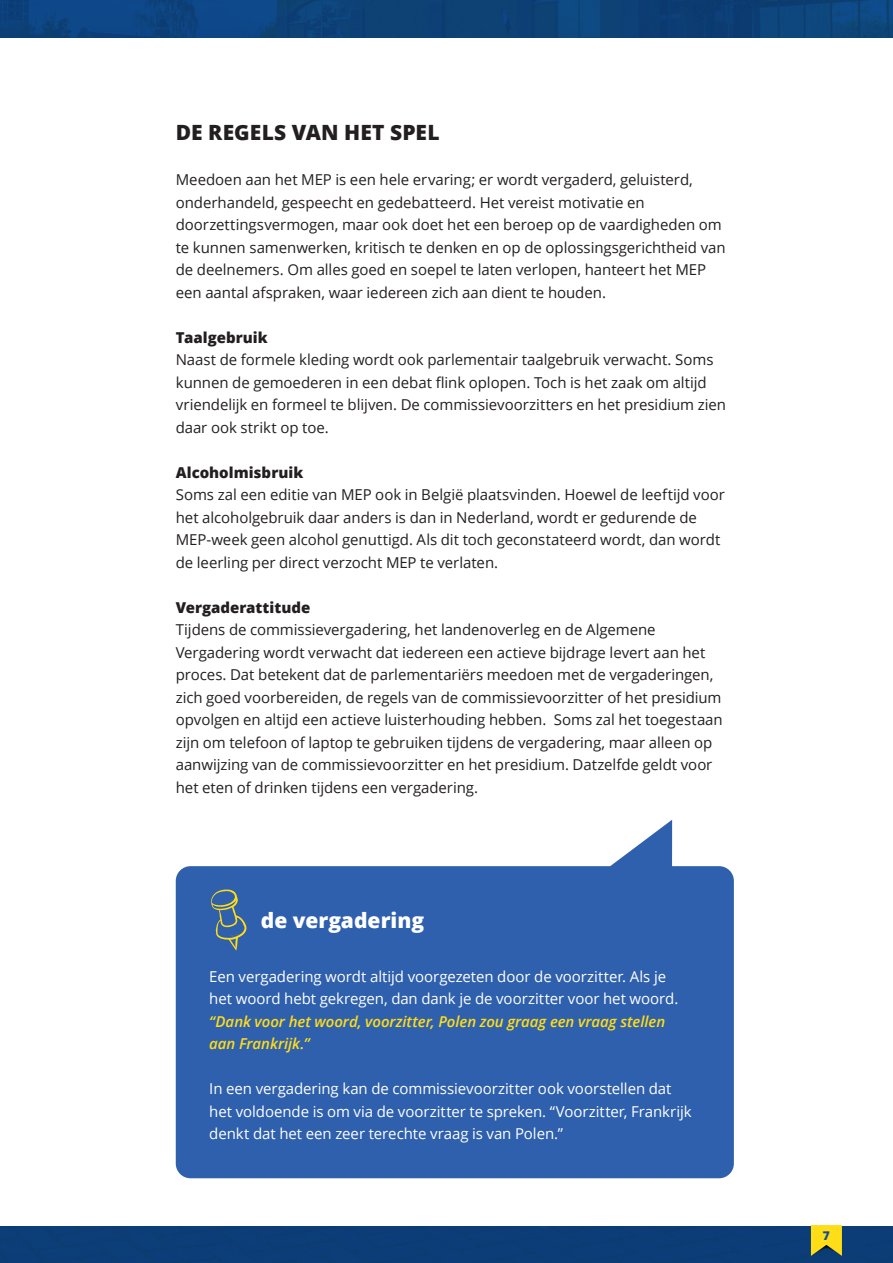
<style>
.page{position:relative;width:893px;height:1263px;background:#fff}
.page>*{position:absolute;margin:0;border:0;box-sizing:border-box;transform-origin:0 0}
.t1{font:800 21px "Open Sans";letter-spacing:.01em;color:#231f20}
.t2{font:800 21px "Open Sans";color:#fff}
.t3{font:15px/22.5px "Open Sans";letter-spacing:-.005em;color:#231f20}
.t4{font:15px/22.5px "Open Sans";letter-spacing:-.005em;color:#fff}
.t5{font:800 15px "Open Sans";color:#231f20}
.t6{font:800 12px "Open Sans";color:#0f4c93}
.s1{font-weight:600;font-style:italic;color:#ffdd17}
</style>
<div class="page">
<div style="left:0;top:1226px;width:893px;height:37px;background:#0c3d78"></div>
<svg style="left:811px;top:1225px;width:31px;height:32px"></svg>
<img style="left:0;top:0;width:893px;height:38px">
<svg style="left:176px;top:820px;width:558px;height:358px;background:#4873b7"></svg>
<svg style="left:211px;top:887px;width:37px;height:64px;background:#4e7295"></svg>
<p class="t1" style="left:176px;top:117px;width:265px">DE REGELS VAN HET SPEL</p>
<p class="t3" style="left:176px;top:168px;width:551px">Meedoen aan het MEP is een hele ervaring; er wordt vergaderd, geluisterd, onderhandeld, gespeecht en gedebatteerd. Het vereist motivatie en doorzettingsvermogen, maar ook doet het een beroep op de vaardigheden om te kunnen samenwerken, kritisch te denken en op de oplossingsgerichtheid van de deelnemers. Om alles goed en soepel te laten verlopen, hanteert het MEP een aantal afspraken, waar iedereen zich aan dient te houden.</p>
<p class="t5" style="left:176px;top:326px;width:93px">Taalgebruik</p>
<p class="t3" style="left:176px;top:348px;width:552px">Naast de formele kleding wordt ook parlementair taalgebruik verwacht. Soms kunnen de gemoederen in een debat flink oplopen. Toch is het zaak om altijd vriendelijk en formeel te blijven. De commissievoorzitters en het presidium zien daar ook strikt op toe.</p>
<p class="t5" style="left:176px;top:461px;width:129px">Alcoholmisbruik</p>
<p class="t3" style="left:176px;top:483px;width:551px">Soms zal een editie van MEP ook in België plaatsvinden. Hoewel de leeftijd voor het alcoholgebruik daar anders is dan in Nederland, wordt er gedurende de MEP-week geen alcohol genuttigd. Als dit toch geconstateerd wordt, dan wordt de leerling per direct verzocht MEP te verlaten.</p>
<p class="t5" style="left:176px;top:596px;width:136px">Vergaderattitude</p>
<p class="t3" style="left:176px;top:618px;width:548px">Tijdens de commissievergadering, het landenoverleg en de Algemene Vergadering wordt verwacht dat iedereen een actieve bijdrage levert aan het proces. Dat betekent dat de parlementariërs meedoen met de vergaderingen, zich goed voorbereiden, de regels van de commissievoorzitter of het presidium opvolgen en altijd een actieve luisterhouding hebben. Soms zal het toegestaan zijn om telefoon of laptop te gebruiken tijdens de vergadering, maar alleen op aanwijzing van de commissievoorzitter en het presidium. Datzelfde geldt voor het eten of drinken tijdens een vergadering.</p>
<p class="t2" style="left:261px;top:905px;width:165px">de vergadering</p>
<p class="t4" style="left:209px;top:964px;width:471px">Een vergadering wordt altijd voorgezeten door de voorzitter. Als je het woord hebt gekregen, dan dank je de voorzitter voor het woord. <span class="s1">“Dank voor het woord, voorzitter, Polen zou graag een vraag stellen aan Frankrijk.”</span></p>
<p class="t4" style="left:209px;top:1077px;width:484px">In een vergadering kan de commissievoorzitter ook voorstellen dat het voldoende is om via de voorzitter te spreken. “Voorzitter, Frankrijk denkt dat het een zeer terechte vraag is van Polen.”</p>
<p class="t6" style="left:823px;top:1227px;width:9px">7</p>
</div>
